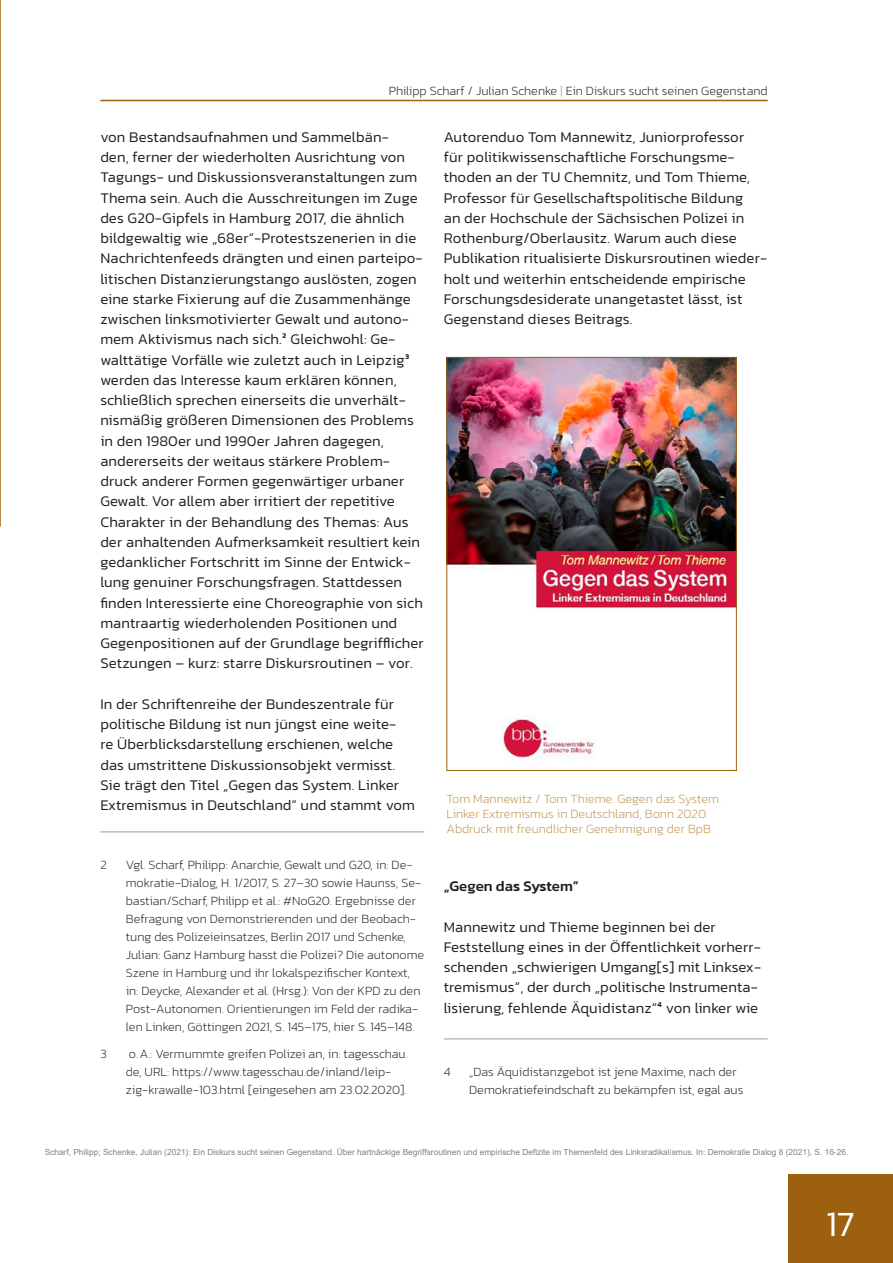
<style>
.page{position:relative;width:893px;height:1263px;background:#fff}
.page>*{position:absolute;margin:0;border:0;box-sizing:border-box;transform-origin:0 0}
.t1{font:300 36px "Kanit";color:#fff}
.t2{font:300 15px/20.2px "Kanit";letter-spacing:.01em;color:#231f20}
.t3{font:500 15px "Kanit";color:#231f20}
.t4{font:200 12.75px/18px "Kanit";color:#231f20}
.t5{font:200 12.75px/15px "Kanit";color:#be9351}
.t6{font:8.4px "Arial";color:rgb(0 0 0/.5)}
.s1{color:#be9351}
.s2{font-weight:400;font-size:16.5px}
</style>
<div class="page">
<div style="left:788px;top:1175px;width:105px;height:88px;background:#9d600f"></div>
<hr style="left:100px;top:100px;width:668px;height:1px;background:#9d600f">
<svg style="left:0;top:0;width:1px;height:527px"></svg>
<hr style="left:100px;top:831px;width:324px;height:2px;background:#bcbdc0">
<hr style="left:444px;top:1038px;width:324px;height:2px;background:#bcbdc0">
<img style="left:448px;top:359px;width:287px;height:402px">
<div style="left:446px;top:357px;width:291px;height:414px;border:1px solid #9d600f"></div>
<p class="t4" style="left:389px;top:82px;width:380px">Philipp Scharf / Julian Schenke <span class="s1">|</span> Ein Diskurs sucht seinen Gegenstand</p>
<p class="t2" style="left:100px;top:126px;width:325px">von Bestandsaufnahmen und Sammelbän-<br>den, ferner der wiederholten Ausrichtung von Tagungs- und Diskussionsveranstaltungen zum Thema sein. Auch die Ausschreitungen im Zuge des G20-Gipfels in Hamburg 2017, die ähnlich bildgewaltig wie „68er“-Protestszenerien in die Nachrichtenfeeds drängten und einen parteipo&shy;litischen Distanzierungstango auslösten, zogen eine starke Fixierung auf die Zusammenhänge zwischen linksmotivierter Gewalt und autono&shy;mem Aktivismus nach sich.<span class="s2">2</span> Gleichwohl: Ge&shy;walttätige Vorfälle wie zuletzt auch in Leipzig<span class="s2">3 </span>werden das Interesse kaum erklären können, schließlich sprechen einerseits die unverhält&shy;nismäßig größeren Dimensionen des Problems in den 1980er und 1990er Jahren dagegen, andererseits der weitaus stärkere Problem&shy;druck anderer Formen gegenwärtiger urbaner Gewalt. Vor allem aber irritiert der repetitive Charakter in der Behandlung des Themas: Aus der anhaltenden Aufmerksamkeit resultiert kein gedanklicher Fortschritt im Sinne der Entwick&shy;lung genuiner Forschungsfragen. Stattdessen finden Interessierte eine Choreographie von sich mantraartig wiederholenden Positionen und Gegenpositionen auf der Grundlage begrifflicher Setzungen – kurz: starre Diskursroutinen – vor.</p>
<p class="t2" style="left:100px;top:693px;width:316px">In der Schriftenreihe der Bundeszentrale für politische Bildung ist nun jüngst eine weite-<br>re Überblicksdarstellung erschienen, welche das umstrittene Diskussionsobjekt vermisst.<br>Sie trägt den Titel „Gegen das System. Linker Extremismus in Deutschland“ und stammt vom</p>
<p class="t4" style="left:100px;top:855px;width:8px">2</p>
<p class="t4" style="left:126px;top:855px;width:300px">Vgl. Scharf, Philipp: Anarchie, Gewalt und G20, in: De&shy;mokratie-Dialog, H. 1/2017, S. 27–30 sowie Haunss, Se&shy;bastian/Scharf, Philipp et al.: #NoG20. Ergebnisse der Befragung von Demonstrierenden und der Beobach&shy;tung des Polizeieinsatzes, Berlin 2017 und Schenke, Julian: Ganz Hamburg hasst die Polizei? Die autonome Szene in Hamburg und ihr lokalspezifischer Kontext, in: Deycke, Alexander et al. (Hrsg.): Von der KPD zu den Post-Autonomen. Orientierungen im Feld der radika&shy;len Linken, Göttingen 2021, S. 145–175, hier S. 145–148.</p>
<p class="t4" style="left:100px;top:1044px;width:8px">3</p>
<p class="t4" style="left:126px;top:1044px;width:283px">o.A.: Vermummte greifen Polizei an, in: tagesschau. de, URL: https://www.tagesschau.de/inland/leip&shy;zig-krawalle-103.html [eingesehen am 23.02.2020].</p>
<p class="t2" style="left:444px;top:126px;width:325px">Autorenduo Tom Mannewitz, Juniorprofessor für politikwissenschaftliche Forschungsme&shy;thoden an der TU Chemnitz, und Tom Thieme, Professor für Gesellschaftspolitische Bildung<br>an der Hochschule der Sächsischen Polizei in Rothenburg/Oberlausitz. Warum auch diese Publikation ritualisierte Diskursroutinen wieder&shy;holt und weiterhin entscheidende empirische Forschungsdesiderate unangetastet lässt, ist Gegenstand dieses Beitrags.</p>
<p class="t5" style="left:446px;top:791px;width:276px">Tom Mannewitz / Tom Thieme: Gegen das System.<br>Linker Extremismus in Deutschland, Bonn 2020.<br>Abdruck mit freundlicher Genehmigung der BpB.</p>
<p class="t3" style="left:444px;top:875px;width:136px">„Gegen das System“</p>
<p class="t2" style="left:444px;top:916px;width:319px">Mannewitz und Thieme beginnen bei der Feststellung eines in der Öffentlichkeit vorherr&shy;schenden „schwierigen Umgang[s] mit Linksex&shy;tremismus“, der durch „politische Instrumenta&shy;lisierung, fehlende Äquidistanz“<span class="s2">4</span> von linker wie</p>
<p class="t4" style="left:444px;top:1062px;width:8px">4</p>
<p class="t4" style="left:469px;top:1062px;width:276px">„Das Äquidistanzgebot ist jene Maxime, nach der<br>Demokratiefeindschaft zu bekämpfen ist, egal aus</p>
<p class="t6" style="left:45px;top:1146px;width:805px">Scharf, Philipp; Schenke, Julian (2021): Ein Diskurs sucht seinen Gegenstand. Über hartnäckige Begriffsroutinen und empirische Defizite im Themenfeld des Linksradikalismus. In: Demokratie Dialog 8 (2021), S. 16-26.</p>
<h1 class="t1" style="left:826px;top:1199px;width:30px">17</h1>
</div>
